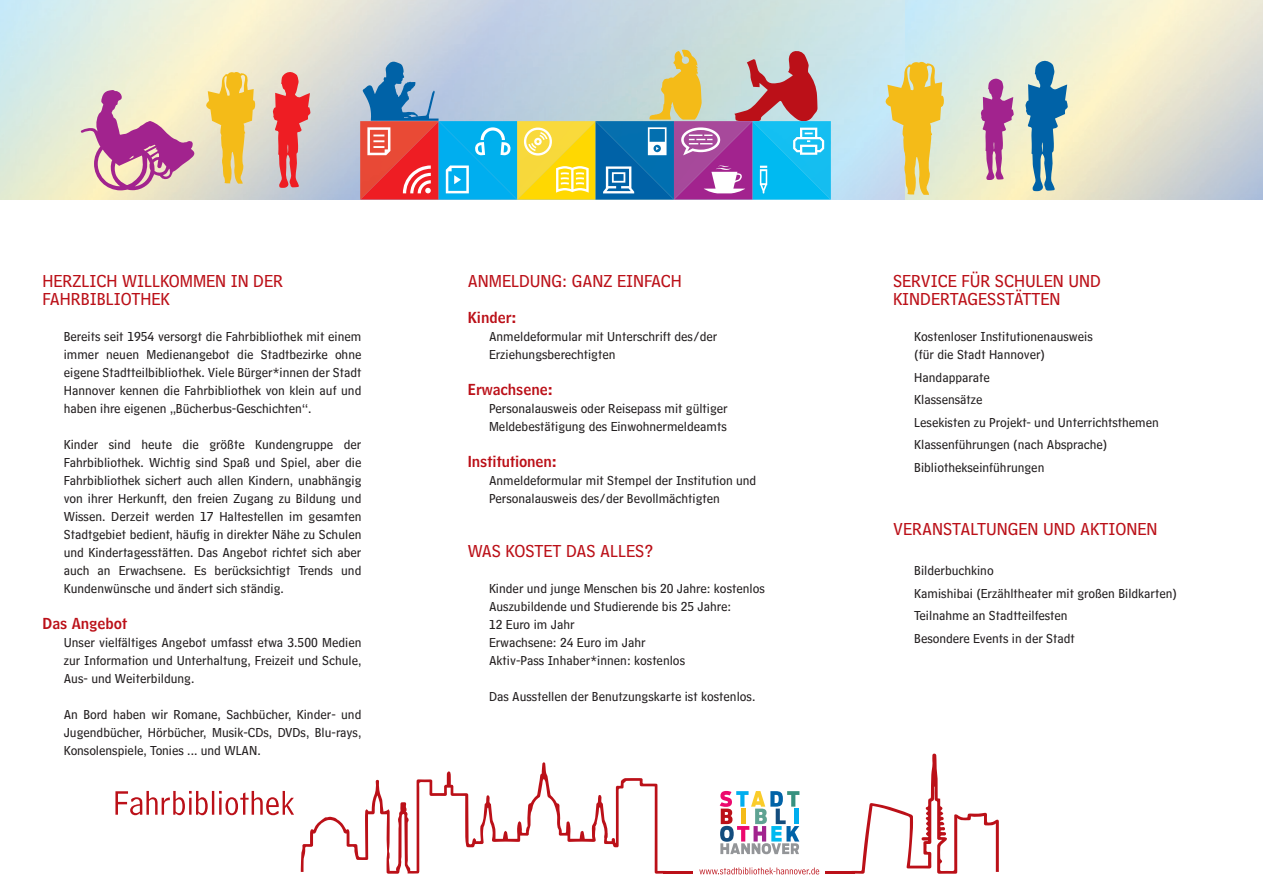
<style>
.page{position:relative;width:1263px;height:893px;background:#fff}
.page>*{position:absolute;margin:0;border:0;box-sizing:border-box;transform-origin:0 0}
.t1{font:18px/18px "HM Text";color:#bb1018}
.t2{font:15px "HM Headline";color:#bb1018}
.t3{font:13.5px/18px "HM Text";color:#231f20}
</style>
<div class="page">
<svg style="left:360px;top:50px;width:471px;height:150px;background:#98a5ad"></svg>
<svg style="left:852px;top:754px;width:147px;height:120px"></svg>
<svg style="left:301px;top:762px;width:364px;height:112px"></svg>
<svg style="left:699px;top:867px;width:120px;height:7px"></svg>
<hr style="left:663px;top:871px;width:30px;height:3px;background:#bb1018">
<hr style="left:825px;top:871px;width:30px;height:3px;background:#bb1018">
<svg style="left:115px;top:791px;width:179px;height:24px"></svg>
<svg style="left:720px;top:791px;width:79px;height:63px"></svg>
<svg style="left:205px;top:72px;width:50px;height:112px;background:#eccd6f"></svg>
<svg style="left:273px;top:71px;width:37px;height:117px;background:#e07174"></svg>
<svg style="left:80px;top:90px;width:117px;height:100px;background:#d5a4b3"></svg>
<svg style="left:884px;top:62px;width:60px;height:133px;background:#e1cf7d"></svg>
<svg style="left:1025px;top:60px;width:43px;height:131px;background:#74a5b7"></svg>
<svg style="left:981px;top:78px;width:33px;height:102px;background:#c482ad"></svg>
<h1 class="t1" style="left:43px;top:269px;width:242px">HERZLICH WILLKOMMEN IN DER<br>FAHRBIBLIOTHEK</h1>
<p class="t3" style="left:64px;top:326px;width:299px;text-align:justify">Bereits seit 1954 versorgt die Fahrbibliothek mit einem immer neuen Medienangebot die Stadtbezirke ohne eigene Stadtteilbibliothek. Viele Bürger*innen der Stadt Hannover kennen die Fahrbibliothek von klein auf und haben ihre eigenen „Bücherbus-Geschichten“.</p>
<p class="t3" style="left:64px;top:434px;width:299px;text-align:justify">Kinder sind heute die größte Kundengruppe der Fahrbibliothek. Wichtig sind Spaß und Spiel, aber die Fahrbibliothek sichert auch allen Kindern, unabhängig von ihrer Herkunft, den freien Zugang zu Bildung und Wissen. Derzeit werden 17 Haltestellen im gesamten Stadtgebiet bedient, häufig in direkter Nähe zu Schulen und Kindertagesstätten. Das Angebot richtet sich aber auch an Erwachsene. Es berücksichtigt Trends und Kundenwünsche und ändert sich ständig.</p>
<p class="t2" style="left:43px;top:611px;width:86px">Das Angebot</p>
<p class="t3" style="left:64px;top:632px;width:299px;text-align:justify">Unser vielfältiges Angebot umfasst etwa 3.500 Medien zur Information und Unterhaltung, Freizeit und Schule, Aus- und Weiterbildung.</p>
<p class="t3" style="left:64px;top:704px;width:299px;text-align:justify">An Bord haben wir Romane, Sachbücher, Kinder- und Jugendbücher, Hörbücher, Musik-CDs, DVDs, Blu-rays, Konsolenspiele, Tonies ... und WLAN.</p>
<h1 class="t1" style="left:468px;top:269px;width:216px">ANMELDUNG: GANZ EINFACH</h1>
<p class="t2" style="left:468px;top:305px;width:50px">Kinder:</p>
<p class="t3" style="left:489px;top:326px;width:230px">Anmeldeformular mit Unterschrift des/der<br>Erziehungsberechtigten</p>
<p class="t2" style="left:468px;top:377px;width:86px">Erwachsene:</p>
<p class="t3" style="left:489px;top:398px;width:240px">Personalausweis oder Reisepass mit gültiger<br>Meldebestätigung des Einwohnermeldeamts</p>
<p class="t2" style="left:468px;top:449px;width:91px">Institutionen:</p>
<p class="t3" style="left:489px;top:470px;width:269px">Anmeldeformular mit Stempel der Institution und<br>Personalausweis des/der Bevollmächtigten</p>
<h1 class="t1" style="left:468px;top:539px;width:187px">WAS KOSTET DAS ALLES?</h1>
<p class="t3" style="left:489px;top:578px;width:277px">Kinder und junge Menschen bis 20 Jahre: kostenlos Auszubildende und Studierende bis 25 Jahre:<br>12 Euro im Jahr<br>Erwachsene: 24 Euro im Jahr<br>Aktiv-Pass Inhaber*innen: kostenlos</p>
<p class="t3" style="left:489px;top:686px;width:268px">Das Ausstellen der Benutzungskarte ist kostenlos.</p>
<h1 class="t1" style="left:893px;top:269px;width:209px">SERVICE FÜR SCHULEN UND<br>KINDERTAGESSTÄTTEN</h1>
<p class="t3" style="left:914px;top:326px;width:180px">Kostenloser Institutionenausweis (für die Stadt Hannover)</p>
<p class="t3" style="left:914px;top:364px;width:246px;line-height:22.5px">Handapparate<br>Klassensätze<br>Lesekisten zu Projekt- und Unterrichtsthemen<br>Klassenführungen (nach Absprache)<br>Bibliothekseinführungen</p>
<h1 class="t1" style="left:893px;top:517px;width:266px">VERANSTALTUNGEN UND AKTIONEN</h1>
<p class="t3" style="left:914px;top:557px;width:264px;line-height:22.5px">Bilderbuchkino<br>Kamishibai (Erzähltheater mit großen Bildkarten)<br>Teilnahme an Stadtteilfesten<br>Besondere Events in der Stadt</p>
</div>
